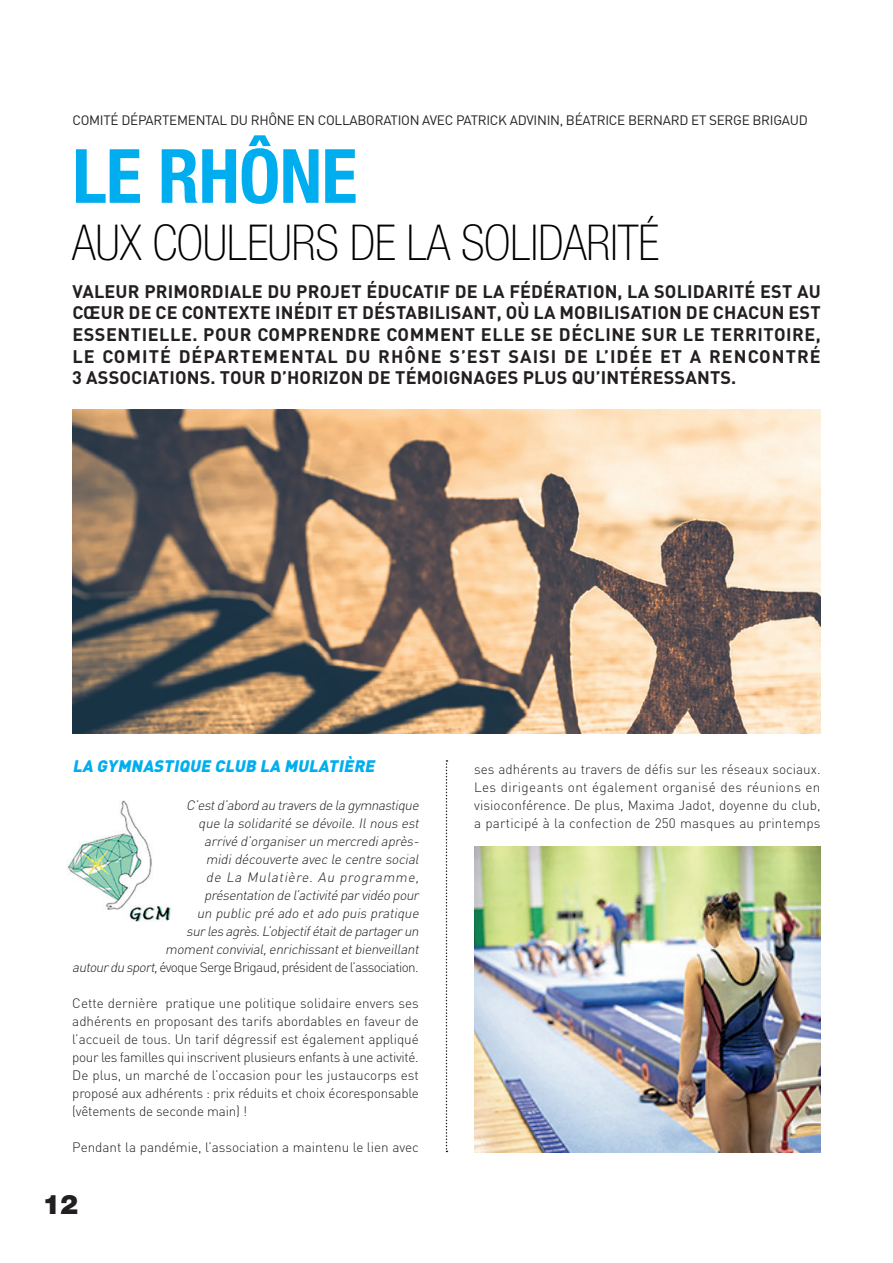
<style>
.page{position:relative;width:893px;height:1263px;background:#fff}
.page>*{position:absolute;margin:0;border:0;box-sizing:border-box;transform-origin:0 0}
.t1{font:700 condensed 75px "Helvetica Neue LT Std";letter-spacing:-.01em;color:#00aeef}
.t2{font:100 condensed 49.5px "Helvetica Neue LT Std";letter-spacing:-.01em;color:#010101}
.t3{font:900 27px "Helvetica Neue LT Std";color:#231f20}
.t4{font:700 18px/21.6px "DIN Pro";letter-spacing:.01em;color:#231f20;text-align:justify}
.t5{font:italic 900 16.5px "DIN Pro";color:#00aeef}
.t6{font:300 13.5px/18px "DIN Pro";color:#231f20;text-align:justify}
.t7{font:italic 300 13.5px/18px "DIN Pro";color:#231f20;text-align:right}
.t8{font:13.5px "DIN Pro";letter-spacing:-.02em;color:#231f20}
.s1{font-style:normal}
</style>
<div class="page">
<svg style="left:446px;top:760px;width:1px;height:392px"></svg>
<img style="left:474px;top:846px;width:347px;height:306px">
<img style="left:68px;top:800px;width:103px;height:122px">
<img style="left:72px;top:410px;width:749px;height:324px">
<p class="t8" style="left:72px;top:111px;width:737px">COMITÉ DÉPARTEMENTAL DU RHÔNE EN COLLABORATION AVEC PATRICK ADVININ, BÉATRICE BERNARD ET SERGE BRIGAUD</p>
<h1 class="t1" style="left:72px;top:131px;width:286px">LE RHÔNE</h1>
<h2 class="t2" style="left:72px;top:215px;width:588px">AUX COULEURS DE LA SOLIDARITÉ</h2>
<p class="t4" style="left:72px;top:280px;width:750px">VALEUR PRIMORDIALE DU PROJET ÉDUCATIF DE LA FÉDÉRATION, LA SOLIDARITÉ EST AU CŒUR DE CE CONTEXTE INÉDIT ET DÉSTABILISANT, OÙ LA MOBILISATION DE CHACUN EST ESSENTIELLE. POUR COMPRENDRE COMMENT ELLE SE DÉCLINE SUR LE TERRITOIRE, LE COMITÉ DÉPARTEMENTAL DU RHÔNE S’EST SAISI DE L’IDÉE ET A RENCONTRÉ 3 ASSOCIATIONS. TOUR D’HORIZON DE TÉMOIGNAGES PLUS QU’INTÉRESSANTS.</p>
<p class="t5" style="left:72px;top:755px;width:307px">LA GYMNASTIQUE CLUB LA MULATIÈRE</p>
<p class="t7" style="left:72px;top:796px;width:351px">C’estd’abord au traversde la gymnastique<br>que la solidarité se dévoile.Ilnous est<br>arrivé d’organiserun mercrediaprès-<br>mididécouverte avec le centre social<br>de La Mulatière. Au programme,<br>présentation de l’activité parvidéo pour<br>un public pré ado etado puis pratique surlesagrès.L’objectifétaitde partagerun momentconvivial,enrichissantetbienveillant<br>autourdu sport,<span class="s1">évoque Serge Brigaud, président de l’association.</span></p>
<p class="t6" style="left:72px;top:994px;width:348px">Cette dernière pratique une politique solidaire envers ses adhérents en proposant des tarifs abordables en faveur de l’accueil de tous. Un tarif dégressif est également appliqué pour les familles qui inscrivent plusieurs enfants à une activité.<br>De plus, un marché de l’occasion pour les justaucorps est proposé aux adhérents : prix réduits et choix écoresponsable (vêtements de seconde main) !</p>
<p class="t6" style="left:72px;top:1138px;width:348px">Pendant la pandémie, l’association a maintenu le lien avec</p>
<h3 class="t3" style="left:43px;top:1188px;width:37px">12</h3>
<p class="t6" style="left:474px;top:760px;width:348px">ses adhérents au travers de défis sur les réseaux sociaux.<br>Les dirigeants ont également organisé des réunions en visioconférence. De plus, Maxima Jadot, doyenne du club, a participé à la confection de 250 masques au printemps</p>
</div>
